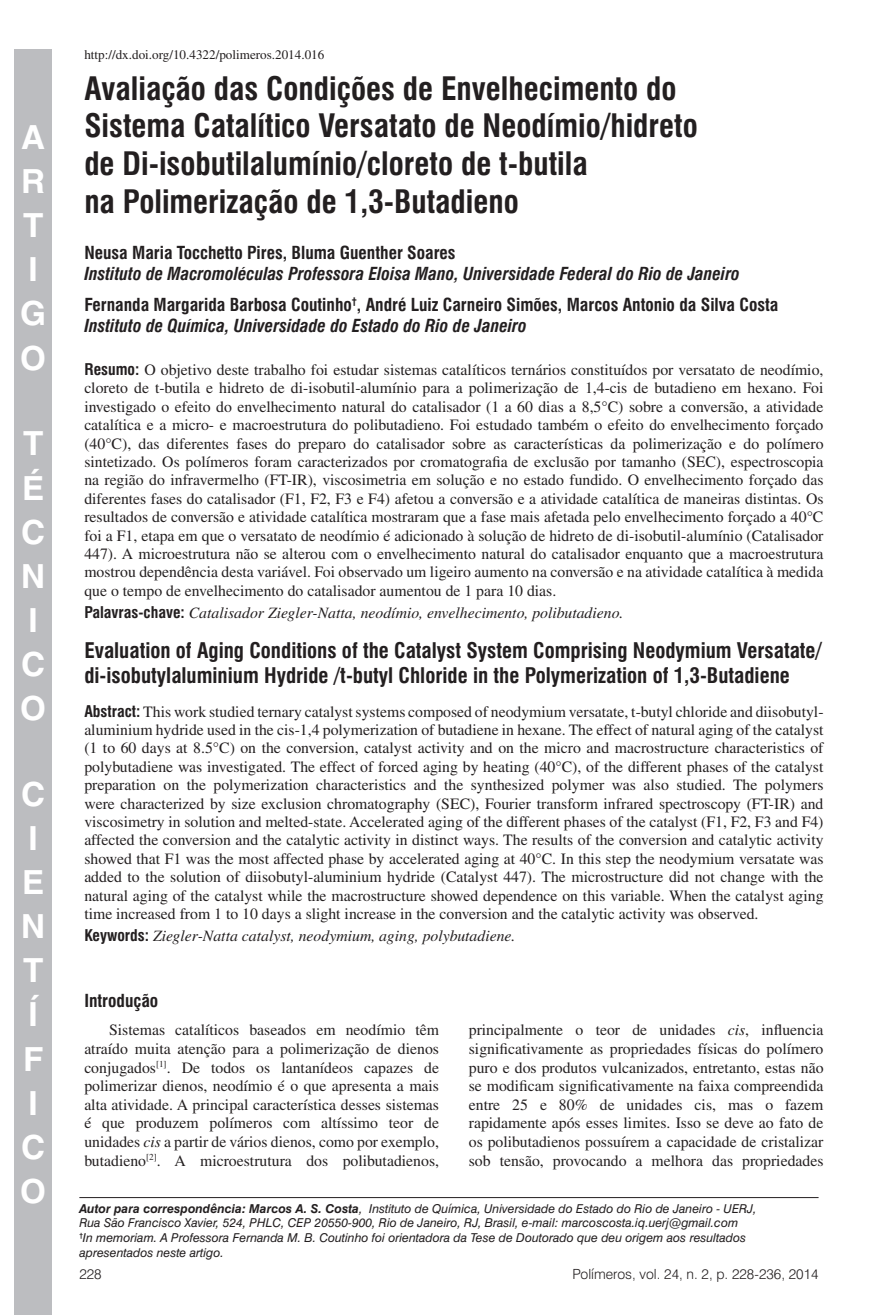
<style>
.page{position:relative;width:893px;height:1315px;background:#fff}
.page>*{position:absolute;margin:0;border:0;box-sizing:border-box;transform-origin:0 0}
.t1{font:700 33.25px/44.1px "Helvetica";color:#fff}
.t2{font:700 condensed 31.5px/37.8px "Swiss 721 BT";color:#231f20}
.t3{font:700 condensed 21px/25.2px "Swiss 721 BT";color:#231f20}
.t4{font:700 condensed 17.5px/31px "Swiss 721 BT";color:#231f20}
.t5{font:italic 700 condensed 17.5px "Swiss 721 BT";color:#231f20}
.t6{font:15.75px/18.4px "Times";color:#231f20;text-align:justify}
.t7{font:italic 15.75px "Times";color:#231f20}
.t8{font:300 14px "Swiss 721 BT";color:#231f20}
.t9{font:13.12px "Times";color:#231f20}
.t10{font:italic 12.25px/14.7px "Swiss 721 BT";color:#231f20}
.s1{font-style:italic}
.s2{font-family:"Swiss 721 BT";font-weight:700;font-stretch:condensed}
.s3{font-family:"Swiss 721 BT";font-weight:700;font-style:normal;font-stretch:condensed}
.s4{font-weight:700}
</style>
<div class="page">
<hr style="left:79px;top:1197px;width:740px;height:1px;background:#231f20">
<div style="left:14px;top:50px;width:38px;height:1265px;background:#bcbdc0"></div>
<h1 class="t1" style="left:20px;top:115px;width:26px">A<br>R<br>T<br>I<br>G<br>O</h1>
<h1 class="t1" style="left:20px;top:421px;width:26px">T<br>É<br>C<br>N<br>I<br>C<br>O</h1>
<h1 class="t1" style="left:20px;top:771px;width:26px">C<br>I<br>E<br>N<br>T<br>Í<br>F<br>I<br>C<br>O</h1>
<p class="t9" style="left:84px;top:47px;width:242px">http://dx.doi.org/10.4322/polimeros.2014.016</p>
<h2 class="t2" style="left:84px;top:69px;width:615px">Avaliação das Condições de Envelhecimento do Sistema Catalítico Versatato de Neodímio/hidreto de Di-isobutilalumínio/cloreto de t-butila<br>na Polimerização de 1,3-Butadieno</h2>
<p class="t4" style="left:84px;top:237px;width:373px">Neusa Maria Tocchetto Pires, Bluma Guenther Soares</p>
<p class="t4" style="left:84px;top:258px;width:695px"><span class="s1">Instituto de Macromoléculas Professora Eloisa Mano, Universidade Federal do Rio de Janeiro<br></span>Fernanda Margarida Barbosa Coutinho<sup>†</sup>, André Luiz Carneiro Simões, Marcos Antonio da Silva Costa</p>
<p class="t5" style="left:84px;top:315px;width:444px">Instituto de Química, Universidade do Estado do Rio de Janeiro</p>
<p class="t6" style="left:84px;top:360px;width:741px"><span class="s2">Resumo:</span> O objetivo deste trabalho foi estudar sistemas catalíticos ternários constituídos por versatato de neodímio, cloreto de t-butila e hidreto de di-isobutil-alumínio para a polimerização de 1,4-cis de butadieno em hexano. Foi investigado o efeito do envelhecimento natural do catalisador (1 a 60 dias a 8,5°C) sobre a conversão, a atividade catalítica e a micro- e macroestrutura do polibutadieno. Foi estudado também o efeito do envelhecimento forçado (40°C), das diferentes fases do preparo do catalisador sobre as características da polimerização e do polímero sintetizado. Os polímeros foram caracterizados por cromatografia de exclusão por tamanho (SEC), espectroscopia na região do infravermelho (FT-IR), viscosimetria em solução e no estado fundido. O envelhecimento forçado das diferentes fases do catalisador (F1, F2, F3 e F4) afetou a conversão e a atividade catalítica de maneiras distintas. Os resultados de conversão e atividade catalítica mostraram que a fase mais afetada pelo envelhecimento forçado a 40°C foi a F1, etapa em que o versatato de neodímio é adicionado à solução de hidreto de di-isobutil-alumínio (Catalisador 447). A microestrutura não se alterou com o envelhecimento natural do catalisador enquanto que a macroestrutura mostrou dependência desta variável. Foi observado um ligeiro aumento na conversão e na atividade catalítica à medida que o tempo de envelhecimento do catalisador aumentou de 1 para 10 dias.</p>
<p class="t7" style="left:84px;top:604px;width:541px"><span class="s3">Palavras-chave:</span> Catalisador Ziegler-Natta, neodímio, envelhecimento, polibutadieno.</p>
<h3 class="t3" style="left:84px;top:638px;width:739px">Evaluation of Aging Conditions of the Catalyst System Comprising Neodymium Versatate/ di-isobutylaluminium Hydride /t-butyl Chloride in the Polymerization of 1,3-Butadiene</h3>
<p class="t6" style="left:84px;top:702px;width:741px"><span class="s2">Abstract:</span> This work studied ternary catalyst systems composed of neodymium versatate, t-butyl chloride and diisobutyl&shy;aluminium hydride used in the cis-1,4 polymerization of butadiene in hexane. The effect of natural aging of the catalyst (1 to 60 days at 8.5°C) on the conversion, catalyst activity and on the micro and macrostructure characteristics of polybutadiene was investigated. The effect of forced aging by heating (40°C), of the different phases of the catalyst preparation on the polymerization characteristics and the synthesized polymer was also studied. The polymers were characterized by size exclusion chromatography (SEC), Fourier transform infrared spectroscopy (FT-IR) and viscosimetry in solution and melted-state. Accelerated aging of the different phases of the catalyst (F1, F2, F3 and F4) affected the conversion and the catalytic activity in distinct ways. The results of the conversion and catalytic activity showed that F1 was the most affected phase by accelerated aging at 40°C. In this step the neodymium versatate was added to the solution of diisobutyl-aluminium hydride (Catalyst 447). The microstructure did not change with the natural aging of the catalyst while the macrostructure showed dependence on this variable. When the catalyst aging time increased from 1 to 10 days a slight increase in the conversion and the catalytic activity was observed.</p>
<p class="t7" style="left:84px;top:927px;width:432px"><span class="s3">Keywords:</span> Ziegler-Natta catalyst, neodymium, aging, polybutadiene.</p>
<p class="t4" style="left:84px;top:985px;width:75px">Introdução</p>
<p class="t6" style="left:84px;top:1021px;width:356px;text-indent:25px">Sistemas catalíticos baseados em neodímio têm atraído muita atenção para a polimerização de dienos conjugados<sup>[1]</sup>. De todos os lantanídeos capazes de polimerizar dienos, neodímio é o que apresenta a mais alta atividade. A principal característica desses sistemas é que produzem polímeros com altíssimo teor de unidades <span class="s1">cis</span> a partir de vários dienos, como por exemplo, butadieno<sup>[2]</sup>. A microestrutura dos polibutadienos,</p>
<p class="t6" style="left:469px;top:1021px;width:356px">principalmente o teor de unidades <span class="s1">cis</span>, influencia significativamente as propriedades físicas do polímero puro e dos produtos vulcanizados, entretanto, estas não se modificam significativamente na faixa compreendida entre 25 e 80% de unidades cis, mas o fazem rapidamente após esses limites. Isso se deve ao fato de os polibutadienos possuírem a capacidade de cristalizar sob tensão, provocando a melhora das propriedades</p>
<p class="t10" style="left:79px;top:1200px;width:679px"><span class="s4">Autor para correspondência: Marcos A. S. Costa</span>, Instituto de Química, Universidade do Estado do Rio de Janeiro - UERJ, Rua São Francisco Xavier, 524, PHLC, CEP 20550-900, Rio de Janeiro, RJ, Brasil, e-mail: marcoscosta.iq.uerj@gmail.com<br><sup>†</sup>In memoriam. A Professora Fernanda M. B. Coutinho foi orientadora da Tese de Doutorado que deu origem aos resultados apresentados neste artigo.</p>
<p class="t8" style="left:79px;top:1265px;width:24px">228</p>
<p class="t8" style="left:572px;top:1265px;width:248px">Polímeros, vol. 24, n. 2, p. 228-236, 2014</p>
</div>
